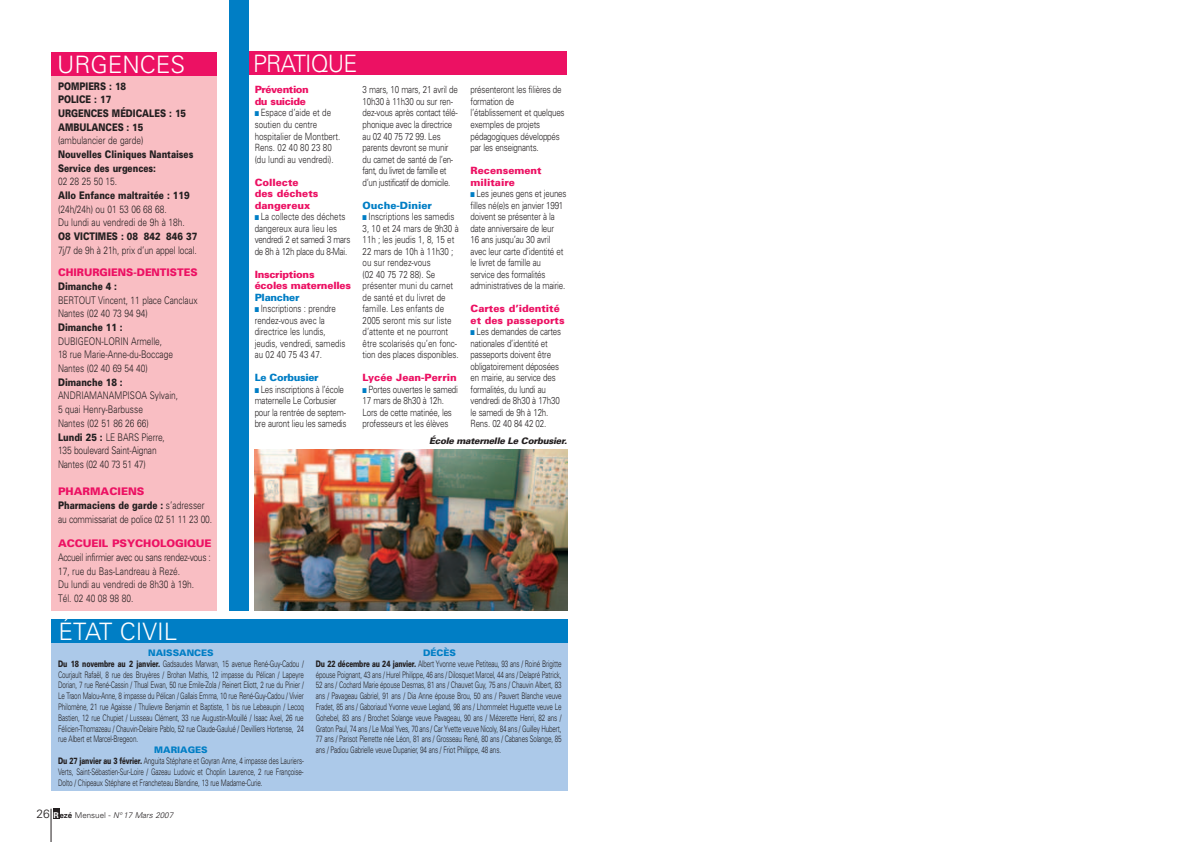
<style>
.page{position:relative;width:1191px;height:842px;background:#fff}
.page>*{position:absolute;margin:0;border:0;box-sizing:border-box;transform-origin:0 0}
.t1{font:300 24px "Univers";color:#fff}
.t2{font:300 24px "Univers";letter-spacing:-.035em;color:#fff;scale:.95 1}
.t3{font:300 10.5px/13.7px "Univers";letter-spacing:-.005em;color:#231f20;scale:.8 1}
.t4{font:900 10.5px/13.7px "Univers";color:#231f20;scale:.8 1}
.t5{font:900 10.5px "Univers";letter-spacing:-.005em;color:#ec1163;scale:.95 1}
.t6{font:900 10.5px "Univers";letter-spacing:-.005em;color:#ec1163}
.t7{font:300 10px/11.5px "Univers";letter-spacing:-.02em;color:#231f20;scale:.8 1}
.t8{font:300 10px/11.5px "Univers";color:#231f20;scale:.8 1}
.t9{font:900 10px/11.5px "Univers";color:#ec1163}
.t10{font:900 10px/11.5px "Univers";letter-spacing:-.02em;color:#ec1163}
.t11{font:900 10px/11.5px "Univers";letter-spacing:-.04em;color:#ec1163}
.t12{font:900 10px "Univers";letter-spacing:-.025em;color:#007ec5}
.t13{font:900 10px "Univers";color:#007ec5}
.t14{font:300 9px/10.8px "Univers";letter-spacing:-.02em;color:#231f20;scale:.7 1}
.t15{font:italic 900 9px "Univers";letter-spacing:-.035em;color:#231f20}
.t16{font:italic 300 8px "Univers";color:#231f20}
.s1{font-weight:900}
.s2{font-weight:900;color:#ec1163}
.s3{color:#007ec5}
.s4{font-weight:900;color:#007ec5}
.s5{font-style:normal;font-size:12px}
.s6{font-weight:700;font-style:normal;color:#fff}
.s7{font-weight:700;font-style:normal}
.s8{font-style:normal}
</style>
<div class="page">
<div style="left:53px;top:809px;width:6px;height:10px;background:#231f20"></div>
<hr style="left:51px;top:809px;width:1px;height:33px;background:#231f20">
<div style="left:51px;top:634px;width:516px;height:156px;background:#acc9e9"></div>
<div style="left:51px;top:619px;width:516px;height:23px;background:#007ec5"></div>
<div style="left:51px;top:68px;width:165px;height:542px;background:#f9bec3"></div>
<div style="left:51px;top:52px;width:165px;height:23px;background:#ec1163"></div>
<div style="left:238px;top:51px;width:329px;height:23px;background:#ec1163"></div>
<div style="left:229px;top:0;width:19px;height:611px;background:#007ec5"></div>
<img style="left:255px;top:449px;width:312px;height:162px">
<h1 class="t1" style="left:57px;top:55px;width:129px">URGENCES</h1>
<p class="t4" style="left:58px;top:80px;width:162px">POMPIERS : 18<br>POLICE : 17<br>URGENCES MÉDICALES : 15<br>AMBULANCES : 15</p>
<p class="t3" style="left:58px;top:135px;width:108px">(ambulancier de garde)</p>
<p class="t4" style="left:58px;top:148px;width:171px">Nouvelles Cliniques Nantaises<br>Service des urgences:</p>
<p class="t3" style="left:58px;top:176px;width:76px">02 28 25 50 15.</p>
<p class="t4" style="left:58px;top:189px;width:166px">Allo Enfance maltraitée : 119</p>
<p class="t3" style="left:58px;top:203px;width:160px">(24h/24h) ou 01 53 06 68 68.<br>Du lundi au vendredi de 9h à 18h.</p>
<p class="t4" style="left:58px;top:230px;width:176px">O8 VICTIMES : 08 842 846 37</p>
<p class="t3" style="left:58px;top:244px;width:175px">7j/7 de 9h à 21h, prix d’un appel local.</p>
<p class="t5" style="left:58px;top:269px;width:148px">CHIRURGIENS-DENTISTES</p>
<p class="t4" style="left:58px;top:280px;width:75px">Dimanche 4 :</p>
<p class="t3" style="left:58px;top:294px;width:176px">BERTOUT Vincent, 11 place Canclaux<br>Nantes (02 40 73 94 94)</p>
<p class="t4" style="left:58px;top:321px;width:82px">Dimanche 11 :</p>
<p class="t3" style="left:58px;top:335px;width:145px">DUBIGEON-LORIN Armelle,<br>18 rue Marie-Anne-du-Boccage<br>Nantes (02 40 69 54 40)</p>
<p class="t4" style="left:58px;top:376px;width:82px">Dimanche 18 :</p>
<p class="t3" style="left:58px;top:390px;width:152px">ANDRIAMANAMPISOA Sylvain,<br>5 quai Henry-Barbusse<br>Nantes (02 51 86 26 66)<br><span class="s1">Lundi 25 :</span> LE BARS Pierre,<br>135 boulevard Saint-Aignan<br>Nantes (02 40 73 51 47)</p>
<p class="t3" style="left:58px;top:486px;width:194px"><span class="s2">PHARMACIENS<br></span><span class="s1">Pharmaciens de garde :</span> s’adresser au commissariat de police 02 51 11 23 00.</p>
<p class="t6" style="left:58px;top:540px;width:155px">ACCUEIL PSYCHOLOGIQUE</p>
<p class="t3" style="left:58px;top:551px;width:192px">Accueil infirmier avec ou sans rendez-vous :<br>17, rue du Bas-Landreau à Rezé.<br>Du lundi au vendredi de 8h30 à 19h.<br>Tél. 02 40 08 98 80.</p>
<h1 class="t1" style="left:58px;top:622px;width:120px">ÉTAT CIVIL</h1>
<h1 class="t2" style="left:253px;top:54px;width:111px">PRATIQUE</h1>
<p class="t11" style="left:255px;top:85px;width:56px">Prévention du suicide</p>
<p class="t8" style="left:255px;top:108px;width:109px"><span class="s3">■</span> Espace d’aide et de soutien du centre hospitalier de Montbert.<br>Rens. 02 40 80 23 80 (du lundi au vendredi).</p>
<p class="t9" style="left:255px;top:177px;width:65px">Collecte des déchets dangereux</p>
<p class="t8" style="left:255px;top:212px;width:121px"><span class="s3">■</span> La collecte des déchets dangereux aura lieu les vendredi 2 et samedi 3 mars de 8h à 12h place du 8-Mai.</p>
<p class="t10" style="left:255px;top:269px;width:98px">Inscriptions<br>écoles maternelles</p>
<p class="t12" style="left:255px;top:293px;width:46px">Plancher</p>
<p class="t8" style="left:255px;top:304px;width:115px"><span class="s3">■</span> Inscriptions : prendre rendez-vous avec la directrice les lundis, jeudis, vendredi, samedis au 02 40 75 43 47.</p>
<p class="t12" style="left:255px;top:374px;width:65px">Le Corbusier</p>
<p class="t7" style="left:255px;top:384px;width:116px"><span class="s3">■</span> Les inscriptions à l’école maternelle Le Corbusier pour la rentrée de septem&shy;bre auront lieu les samedis</p>
<p class="t7" style="left:362px;top:85px;width:121px">3 mars, 10 mars, 21 avril de<br>10h30 à 11h30 ou sur ren&shy;dez-vous après contact télé&shy;phonique avec la directrice au 02 40 75 72 99. Les parents devront se munir du carnet de santé de l’en&shy;fant, du livret de famille et d’un justificatif de domicile.</p>
<p class="t13" style="left:362px;top:201px;width:71px">Ouche-Dinier</p>
<p class="t8" style="left:362px;top:212px;width:122px"><span class="s3">■</span> Inscriptions les samedis<br>3, 10 et 24 mars de 9h30 à<br>11h ; les jeudis 1, 8, 15 et<br>22 mars de 10h à 11h30 ; ou sur rendez-vous<br>(02 40 75 72 88). Se présenter muni du carnet de santé et du livret de famille. Les enfants de<br>2005 seront mis sur liste d’attente et ne pourront être scolarisés qu’en fonc&shy;tion des places disponibles.</p>
<p class="t9" style="left:362px;top:373px;width:96px">Lycée Jean-Perrin</p>
<p class="t7" style="left:362px;top:384px;width:121px"><span class="s3">■</span> Portes ouvertes le samedi<br>17 mars de 8h30 à 12h.<br>Lors de cette matinée, les professeurs et les élèves</p>
<p class="t7" style="left:470px;top:85px;width:119px">présenteront les filières de formation de l’établissement et quelques exemples de projets pédagogiques développés par les enseignants.</p>
<p class="t9" style="left:470px;top:166px;width:73px">Recensement militaire</p>
<p class="t7" style="left:470px;top:189px;width:121px"><span class="s3">■</span> Les jeunes gens et jeunes filles né(e)s en janvier 1991 doivent se présenter à la date anniversaire de leur<br>16 ans jusqu’au 30 avril avec leur carte d’identité et le livret de famille au service des formalités administratives de la mairie.</p>
<p class="t9" style="left:470px;top:304px;width:96px">Cartes d’identité et des passeports</p>
<p class="t7" style="left:470px;top:327px;width:115px"><span class="s3">■</span> Les demandes de cartes nationales d’identité et passeports doivent être obligatoirement déposées en mairie, au service des formalités, du lundi au vendredi de 8h30 à 17h30 le samedi de 9h à 12h.<br>Rens. 02 40 84 42 02.</p>
<p class="t15" style="left:429px;top:437px;width:139px">École maternelle Le Corbusier.</p>
<p class="t14" style="left:58px;top:648px;width:353px;text-indent:90px"><span class="s4">NAISSANCES<br></span><span class="s1">Du 18 novembre au 2 janvier.</span> Gadsaudes Marwan, 15 avenue René-Guy-Cadou / Courjault Rafaël, 8 rue des Bruyères / Brohan Mathis, 12 impasse du Pélican / Lapeyre Dorian, 7 rue René-Cassin / Thual Ewan, 50 rue Emile-Zola / Reinert Eliott, 2 rue du Pinier / Le Traon Malou-Anne, 8 impasse du Pélican / Gallais Emma, 10 rue René-Guy-Cadou / Vivier Philomène, 21 rue Agaisse / Thulievre Benjamin et Baptiste, 1 bis rue Lebeaupin / Lecoq Bastien, 12 rue Chupiet / Lusseau Clément, 33 rue Augustin-Mouillé / Isaac Axel, 26 rue Félicien-Thomazeau / Chauvin-Delaire Pablo, 52 rue Claude-Gaulué / Devilliers Hortense, 24 rue Albert et Marcel-Bregeon.</p>
<p class="t14" style="left:58px;top:745px;width:352px;text-indent:96px"><span class="s4">MARIAGES<br></span><span class="s1">Du 27 janvier au 3 février.</span> Anguita Stéphane et Goyran Anne, 4 impasse des Lauriers-Verts, Saint-Sébastien-Sur-Loire / Gazeau Ludovic et Choplin Laurence, 2 rue Françoise-Dolto / Chipeaux Stéphane et Francheteau Blandine, 13 rue Madame-Curie.</p>
<p class="t16" style="left:36px;top:812px;width:138px"><span class="s5">26</span> <span class="s6">R</span><span class="s7">ezé</span> <span class="s8">Mensuel -</span> N° 17 Mars 2007</p>
<p class="t14" style="left:316px;top:648px;width:353px;text-indent:107px"><span class="s4">DÉCÈS<br></span><span class="s1">Du 22 décembre au 24 janvier.</span> Albert Yvonne veuve Petiteau, 93 ans / Roiné Brigitte épouse Poignant, 43 ans / Hurel Philippe, 46 ans / Dilosquet Marcel, 44 ans / Delapré Patrick, 52 ans / Cochard Marie épouse Desmas, 81 ans / Chauvet Guy, 75 ans / Chauvin Albert, 83 ans / Pavageau Gabriel, 91 ans / Dia Anne épouse Brou, 50 ans / Pauvert Blanche veuve Fradet, 85 ans / Gaboriaud Yvonne veuve Legland, 98 ans / Lhommelet Huguette veuve Le Gohebel, 83 ans / Brochet Solange veuve Pavageau, 90 ans / Mézerette Henri, 82 ans / Graton Paul, 74 ans / Le Moal Yves, 70 ans / Car Yvette veuve Nicoly, 84 ans / Guilley Hubert, 77 ans / Parisot Pierrette née Léon, 81 ans / Grosseau René, 80 ans / Cabanes Solange, 85 ans / Padiou Gabrielle veuve Dupanier, 94 ans / Friot Philippe, 48 ans.</p>
</div>
